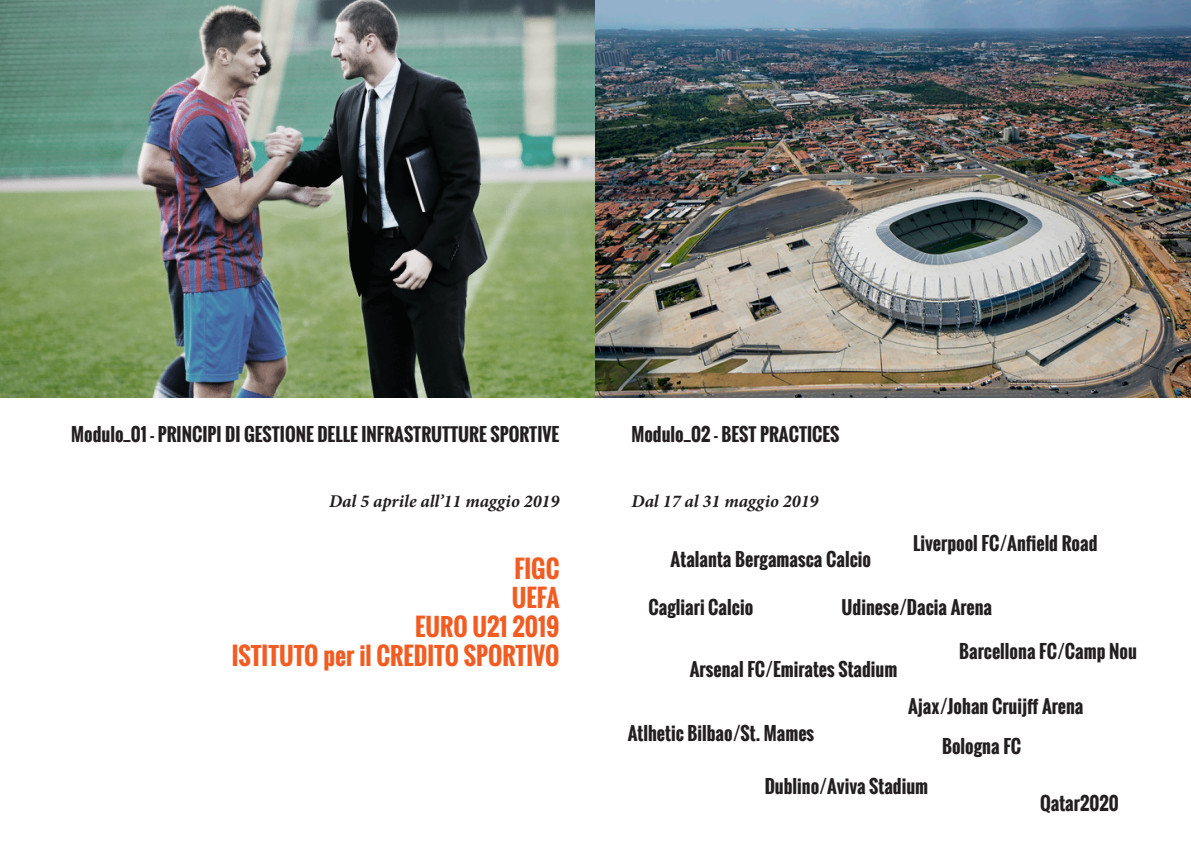
<style>
.page{position:relative;width:1191px;height:842px;background:#fff}
.page>*{position:absolute;margin:0;border:0;box-sizing:border-box;transform-origin:0 0}
.t1{font:700 24px "Oswald";color:#f15c22}
.t2{font:700 18px "Oswald";color:#231f20}
.t3{font:italic 700 18px "Minion Pro";color:#231f20}
</style>
<div class="page">
<img style="left:0;top:0;width:1191px;height:398px">
<p class="t2" style="left:71px;top:421px;width:489px">Modulo_01 - PRINCIPI DI GESTIONE DELLE INFRASTRUTTURE SPORTIVE</p>
<p class="t3" style="left:329px;top:489px;width:232px">Dal 5 aprile all’11 maggio 2019</p>
<p class="t1" style="left:514px;top:551px;width:47px">FIGC</p>
<p class="t1" style="left:512px;top:580px;width:49px">UEFA</p>
<p class="t1" style="left:415px;top:609px;width:146px">EURO U21 2019</p>
<p class="t1" style="left:232px;top:637px;width:329px">ISTITUTO per il CREDITO SPORTIVO</p>
<p class="t2" style="left:631px;top:421px;width:209px">Modulo_02 - BEST PRACTICES</p>
<p class="t3" style="left:631px;top:489px;width:188px">Dal 17 al 31 maggio 2019</p>
<p class="t2" style="left:670px;top:545px;width:202px">Atalanta Bergamasca Calcio</p>
<p class="t2" style="left:913px;top:529px;width:186px">Liverpool FC/Anfield Road</p>
<p class="t2" style="left:648px;top:594px;width:106px">Cagliari Calcio</p>
<p class="t2" style="left:841px;top:594px;width:152px">Udinese/Dacia Arena</p>
<p class="t2" style="left:959px;top:638px;width:179px">Barcellona FC/Camp Nou</p>
<p class="t2" style="left:908px;top:692px;width:177px">Ajax/Johan Cruijff Arena</p>
<p class="t2" style="left:689px;top:655px;width:209px">Arsenal FC/Emirates Stadium</p>
<p class="t2" style="left:627px;top:719px;width:188px">Atlhetic Bilbao/St. Mames</p>
<p class="t2" style="left:764px;top:772px;width:165px">Dublino/Aviva Stadium</p>
<p class="t2" style="left:942px;top:732px;width:81px">Bologna FC</p>
<p class="t2" style="left:1040px;top:790px;width:80px">Qatar2020</p>
</div>
